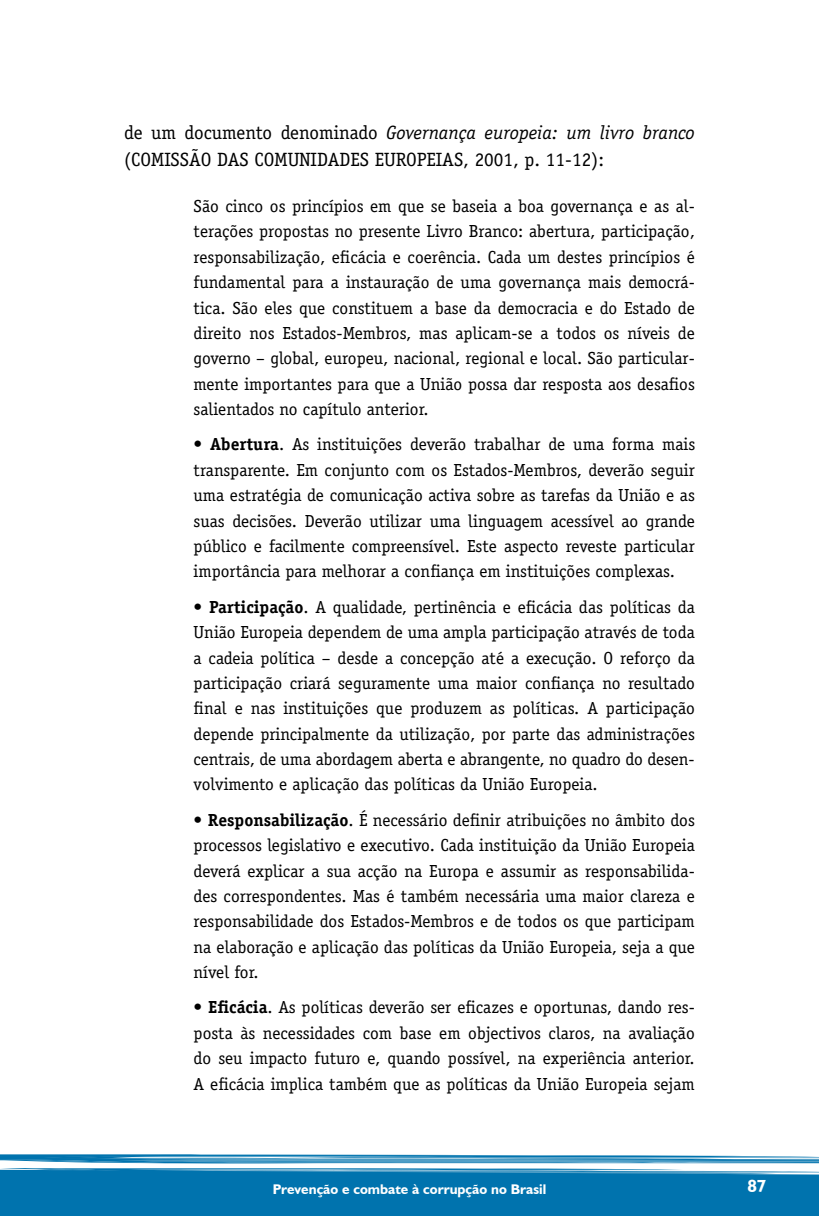
<style>
.page{position:relative;width:819px;height:1216px;background:#fff}
.page>*{position:absolute;margin:0;border:0;box-sizing:border-box;transform-origin:0 0}
.t1{font:19.25px/27.1px "Officina Serif";color:#000}
.t2{font:17.5px/25.4px "Officina Serif";color:#000;text-align:justify}
.t3{font:700 17.5px "Humanist 521 BT";color:#fff}
.t4{font:700 14px "Humanist 521 BT";color:#fff}
.s1{font-style:italic}
.s2{font-weight:700}
</style>
<div class="page">
<svg style="left:0;top:1154px;width:819px;height:61px;background:#2989bb"></svg>
<p class="t1" style="left:124px;top:118px;width:572px">de um documento denominado <span class="s1">Governança europeia: um livro branco </span>(COMISSÃO DAS COMUNIDADES EUROPEIAS, 2001, p. 11-12):</p>
<p class="t2" style="left:193px;top:193px;width:503px">São cinco os princípios em que se baseia a boa governança e as al&shy;terações propostas no presente Livro Branco: abertura, participação, responsabilização, eficácia e coerência. Cada um destes princípios é fundamental para a instauração de uma governança mais democrá&shy;tica. São eles que constituem a base da democracia e do Estado de direito nos Estados-Membros, mas aplicam-se a todos os níveis de governo – global, europeu, nacional, regional e local. São particular&shy;mente importantes para que a União possa dar resposta aos desafios salientados no capítulo anterior.</p>
<p class="t2" style="left:193px;top:432px;width:503px">• <span class="s2">Abertura</span>. As instituições deverão trabalhar de uma forma mais transparente. Em conjunto com os Estados-Membros, deverão seguir uma estratégia de comunicação activa sobre as tarefas da União e as suas decisões. Deverão utilizar uma linguagem acessível ao grande público e facilmente compreensível. Este aspecto reveste particular importância para melhorar a confiança em instituições complexas.</p>
<p class="t2" style="left:193px;top:594px;width:503px">• <span class="s2">Participação</span>. A qualidade, pertinência e eficácia das políticas da União Europeia dependem de uma ampla participação através de toda a cadeia política – desde a concepção até a execução. O reforço da participação criará seguramente uma maior confiança no resultado final e nas instituições que produzem as políticas. A participação depende principalmente da utilização, por parte das administrações centrais, de uma abordagem aberta e abrangente, no quadro do desen&shy;volvimento e aplicação das políticas da União Europeia.</p>
<p class="t2" style="left:193px;top:807px;width:503px">• <span class="s2">Responsabilização</span>. É necessário definir atribuições no âmbito dos processos legislativo e executivo. Cada instituição da União Europeia deverá explicar a sua acção na Europa e assumir as responsabilida&shy;des correspondentes. Mas é também necessária uma maior clareza e responsabilidade dos Estados-Membros e de todos os que participam na elaboração e aplicação das políticas da União Europeia, seja a que nível for.</p>
<p class="t2" style="left:193px;top:994px;width:502px">• <span class="s2">Eficácia</span>. As políticas deverão ser eficazes e oportunas, dando res&shy;posta às necessidades com base em objectivos claros, na avaliação do seu impacto futuro e, quando possível, na experiência anterior.<br>A eficácia implica também que as políticas da União Europeia sejam</p>
<p class="t4" style="left:273px;top:1180px;width:275px">Prevenção e combate à corrupção no Brasil</p>
<p class="t3" style="left:747px;top:1174px;width:21px">87</p>
</div>
